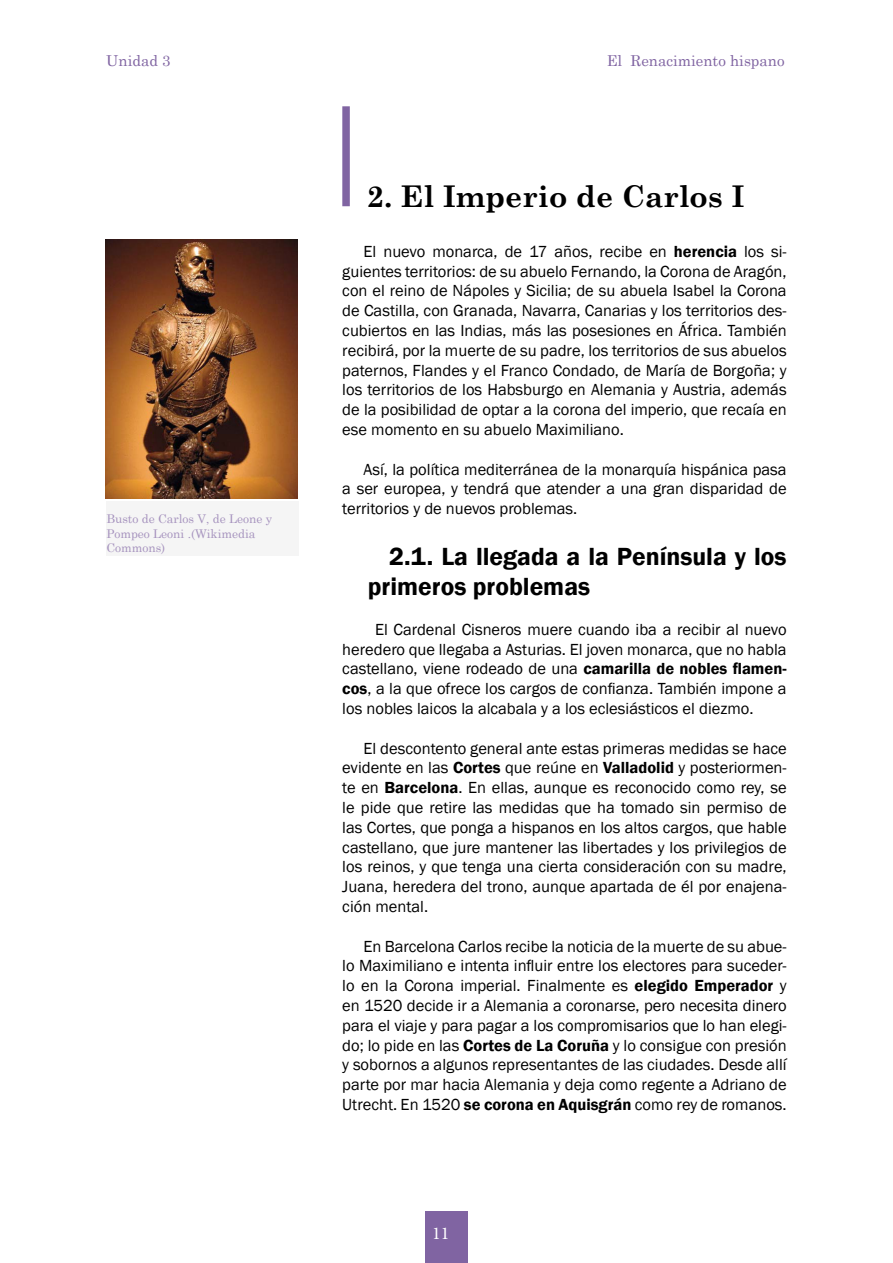
<style>
.page{position:relative;width:893px;height:1263px;background:#fff}
.page>*{position:absolute;margin:0;border:0;box-sizing:border-box;transform-origin:0 0}
.t1{font:700 30px "Century Schoolbook";color:#000}
.t2{font:600 25.5px/30.6px "Franklin Gothic";color:#000}
.t3{font:18px "Minion Pro";color:#fff}
.t4{font:16.5px/19.8px "Franklin Gothic";color:#000;text-align:justify}
.t5{font:15px "Century Schoolbook";color:#8064a2}
.t6{font:12px/14.4px "Century Schoolbook";color:#a693be}
.s1{font-weight:600}
</style>
<div class="page">
<div style="left:425px;top:1212px;width:43px;height:51px;background:#8064a2"></div>
<div style="left:342px;top:106px;width:8px;height:100px;background:#8064a2"></div>
<div style="left:106px;top:502px;width:193px;height:54px;background:#f5f5f5"></div>
<img style="left:105px;top:239px;width:193px;height:260px">
<p class="t5" style="left:106px;top:48px;width:66px">Unidad 3</p>
<p class="t5" style="left:607px;top:48px;width:179px">El Renacimiento hispano</p>
<p class="t6" style="left:106px;top:511px;width:167px">Busto de Carlos V, de Leone y<br>Pompeo Leoni .(Wikimedia<br>Commons)</p>
<h1 class="t1" style="left:367px;top:173px;width:380px">2. El Imperio de Carlos I</h1>
<p class="t4" style="left:342px;top:242px;width:446px;text-indent:21px">El nuevo monarca, de 17 años, recibe en <span class="s1">herencia</span> los si&shy;guientes territorios: de su abuelo Fernando, la Corona de Aragón, con el reino de Nápoles y Sicilia; de su abuela Isabel la Corona de Castilla, con Granada, Navarra, Canarias y los territorios des&shy;cubiertos en las Indias, más las posesiones en África. También recibirá, por la muerte de su padre, los territorios de sus abuelos paternos, Flandes y el Franco Condado, de María de Borgoña; y los territorios de los Habsburgo en Alemania y Austria, además de la posibilidad de optar a la corona del imperio, que recaía en ese momento en su abuelo Maximiliano.</p>
<p class="t4" style="left:342px;top:459px;width:446px;text-indent:21px">Así, la política mediterránea de la monarquía hispánica pasa a ser europea, y tendrá que atender a una gran disparidad de territorios y de nuevos problemas.</p>
<h2 class="t2" style="left:368px;top:541px;width:420px;text-indent:21px">2.1. La llegada a la Península y los primeros problemas</h2>
<p class="t4" style="left:342px;top:620px;width:446px;text-indent:33px">El Cardenal Cisneros muere cuando iba a recibir al nuevo heredero que llegaba a Asturias. El joven monarca, que no habla castellano, viene rodeado de una <span class="s1">camarilla de nobles flamen&shy;cos</span>, a la que ofrece los cargos de confianza. También impone a los nobles laicos la alcabala y a los eclesiásticos el diezmo.</p>
<p class="t4" style="left:342px;top:738px;width:446px;text-indent:21px">El descontento general ante estas primeras medidas se hace evidente en las <span class="s1">Cortes</span> que reúne en <span class="s1">Valladolid</span> y posteriormen&shy;te en <span class="s1">Barcelona</span>. En ellas, aunque es reconocido como rey, se le pide que retire las medidas que ha tomado sin permiso de las Cortes, que ponga a hispanos en los altos cargos, que hable castellano, que jure mantener las libertades y los privilegios de los reinos, y que tenga una cierta consideración con su madre, Juana, heredera del trono, aunque apartada de él por enajena&shy;ción mental.</p>
<p class="t4" style="left:342px;top:936px;width:446px;text-indent:21px">En Barcelona Carlos recibe la noticia de la muerte de su abue&shy;lo Maximiliano e intenta influir entre los electores para suceder&shy;lo en la Corona imperial. Finalmente es <span class="s1">elegido Emperador</span> y en 1520 decide ir a Alemania a coronarse, pero necesita dinero para el viaje y para pagar a los compromisarios que lo han elegi&shy;do; lo pide en las <span class="s1">Cortes de La Coruña</span> y lo consigue con presión y sobornos a algunos representantes de las ciudades. Desde allí parte por mar hacia Alemania y deja como regente a Adriano de Utrecht. En 1520 <span class="s1">se corona en Aquisgrán</span> como rey de romanos.</p>
<p class="t3" style="left:432px;top:1221px;width:19px">11</p>
</div>
